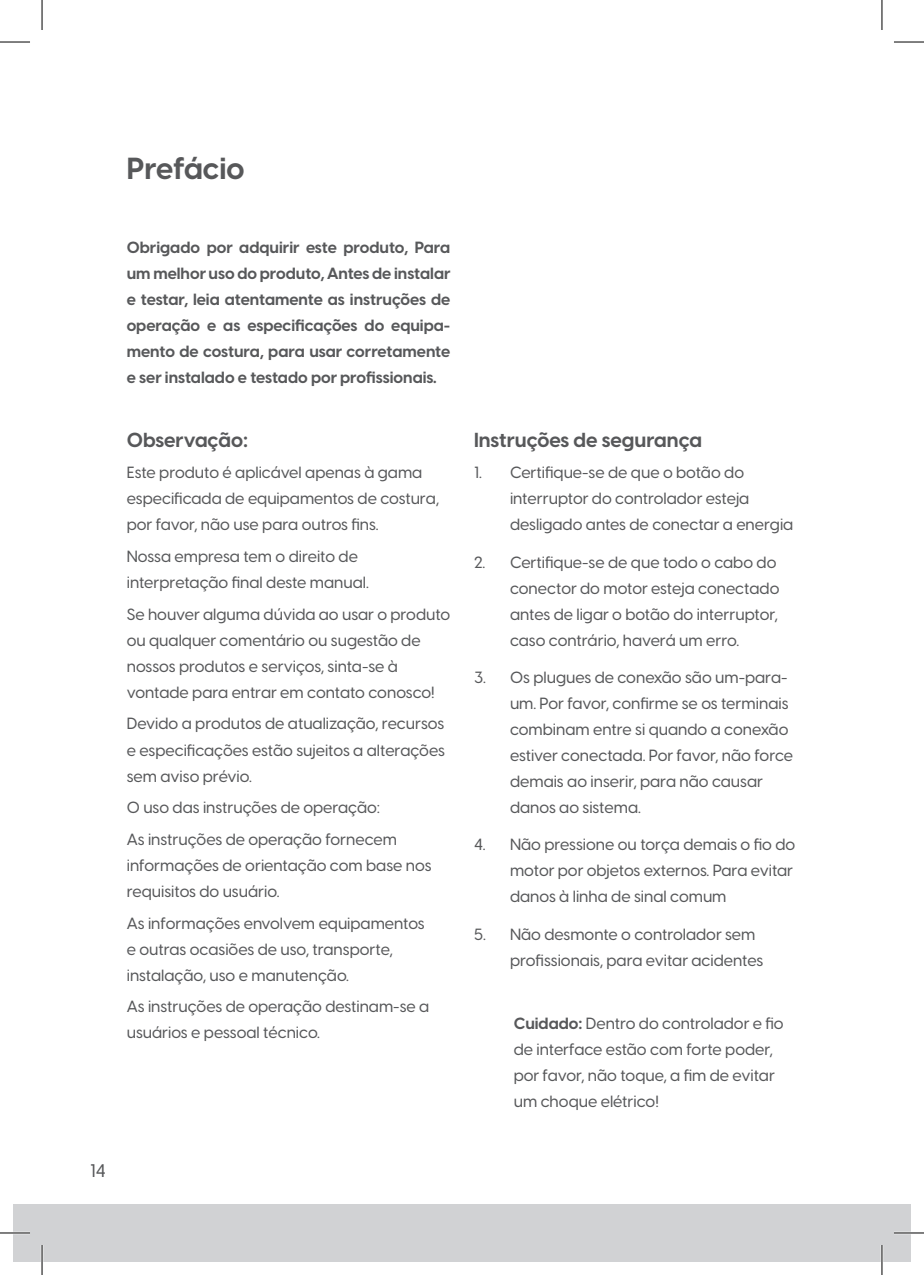
<style>
.page{position:relative;width:924px;height:1275px;background:#fff}
.page>*{position:absolute;margin:0;border:0;box-sizing:border-box;transform-origin:0 0}
.t1{font:700 30px "Visby CF";color:#57585a}
.t2{font:700 20px "Visby CF";color:#57585a}
.t3{font:500 18px "Visby CF";color:#57585a}
.t4{font:500 16px/26px "Visby CF";color:#57585a}
.t5{font:700 16px/26px "Visby CF";color:#57585a;text-align:justify}
.s1{font-weight:700}
</style>
<div class="page">
<div style="left:14px;top:1204px;width:895px;height:57px;background:#d1d2d4"></div>
<hr style="left:0;top:1231px;width:30px;height:3px;background:#fff">
<hr style="left:893px;top:1231px;width:30px;height:3px;background:#fff">
<hr style="left:41px;top:1245px;width:2px;height:30px;background:#fff">
<hr style="left:880px;top:1245px;width:2px;height:30px;background:#fff">
<hr style="left:0;top:42px;width:30px;height:1px;background:#000">
<hr style="left:893px;top:42px;width:30px;height:1px;background:#000">
<hr style="left:0;top:1232px;width:30px;height:1px;background:#000">
<hr style="left:893px;top:1232px;width:30px;height:1px;background:#000">
<hr style="left:42px;top:0;width:1px;height:30px;background:#000">
<hr style="left:42px;top:1245px;width:1px;height:30px;background:#000">
<hr style="left:881px;top:0;width:1px;height:30px;background:#000">
<hr style="left:881px;top:1245px;width:1px;height:30px;background:#000">
<p class="t1" style="left:127px;top:150px;width:119px">Prefácio</p>
<p class="t5" style="left:127px;top:235px;width:325px">Obrigado por adquirir este produto, Para um melhor uso do produto, Antes de instalar e testar, leia atentamente as instruções de operação e as especificações do equipa&shy;mento de costura, para usar corretamente e ser instalado e testado por profissionais.</p>
<p class="t2" style="left:127px;top:427px;width:123px">Observação:</p>
<p class="t4" style="left:127px;top:460px;width:314px">Este produto é aplicável apenas à gama especificada de equipamentos de costura, por favor, não use para outros fins.</p>
<p class="t4" style="left:127px;top:543px;width:243px">Nossa empresa tem o direito de interpretação final deste manual.</p>
<p class="t4" style="left:127px;top:601px;width:325px">Se houver alguma dúvida ao usar o produto ou qualquer comentário ou sugestão de nossos produtos e serviços, sinta-se à vontade para entrar em contato conosco!</p>
<p class="t4" style="left:127px;top:711px;width:319px;text-align:justify">Devido a produtos de atualização, recursos e especificações estão sujeitos a alterações sem aviso prévio.</p>
<p class="t4" style="left:127px;top:794px;width:255px">O uso das instruções de operação:</p>
<p class="t4" style="left:127px;top:826px;width:306px">As instruções de operação fornecem informações de orientação com base nos requisitos do usuário.</p>
<p class="t4" style="left:127px;top:910px;width:299px">As informações envolvem equipamentos e outras ocasiões de uso, transporte, instalação, uso e manutenção.</p>
<p class="t4" style="left:127px;top:993px;width:304px">As instruções de operação destinam-se a usuários e pessoal técnico.</p>
<p class="t3" style="left:90px;top:1159px;width:17px">14</p>
<p class="t2" style="left:474px;top:426px;width:229px">Instruções de segurança</p>
<p class="t4" style="left:510px;top:459px;width:284px;text-indent:-36px">1. Certifique-se de que o botão do interruptor do controlador esteja desligado antes de conectar a energia</p>
<p class="t4" style="left:510px;top:549px;width:271px;text-indent:-36px">2. Certifique-se de que todo o cabo do conector do motor esteja conectado antes de ligar o botão do interruptor, caso contrário, haverá um erro.</p>
<p class="t4" style="left:510px;top:664px;width:284px;text-indent:-36px">3. Os plugues de conexão são um-para&shy;um. Por favor, confirme se os terminais combinam entre si quando a conexão estiver conectada. Por favor, não force demais ao inserir, para não causar danos ao sistema.</p>
<p class="t4" style="left:510px;top:831px;width:286px;text-align:justify;text-indent:-36px">4. Não pressione ou torça demais o fio do motor por objetos externos. Para evitar danos à linha de sinal comum</p>
<p class="t4" style="left:510px;top:921px;width:254px;text-indent:-36px">5. Não desmonte o controlador sem profissionais, para evitar acidentes</p>
<p class="t4" style="left:513px;top:1010px;width:271px"><span class="s1">Cuidado:</span> Dentro do controlador e fio de interface estão com forte poder, por favor, não toque, a fim de evitar um choque elétrico!</p>
</div>
